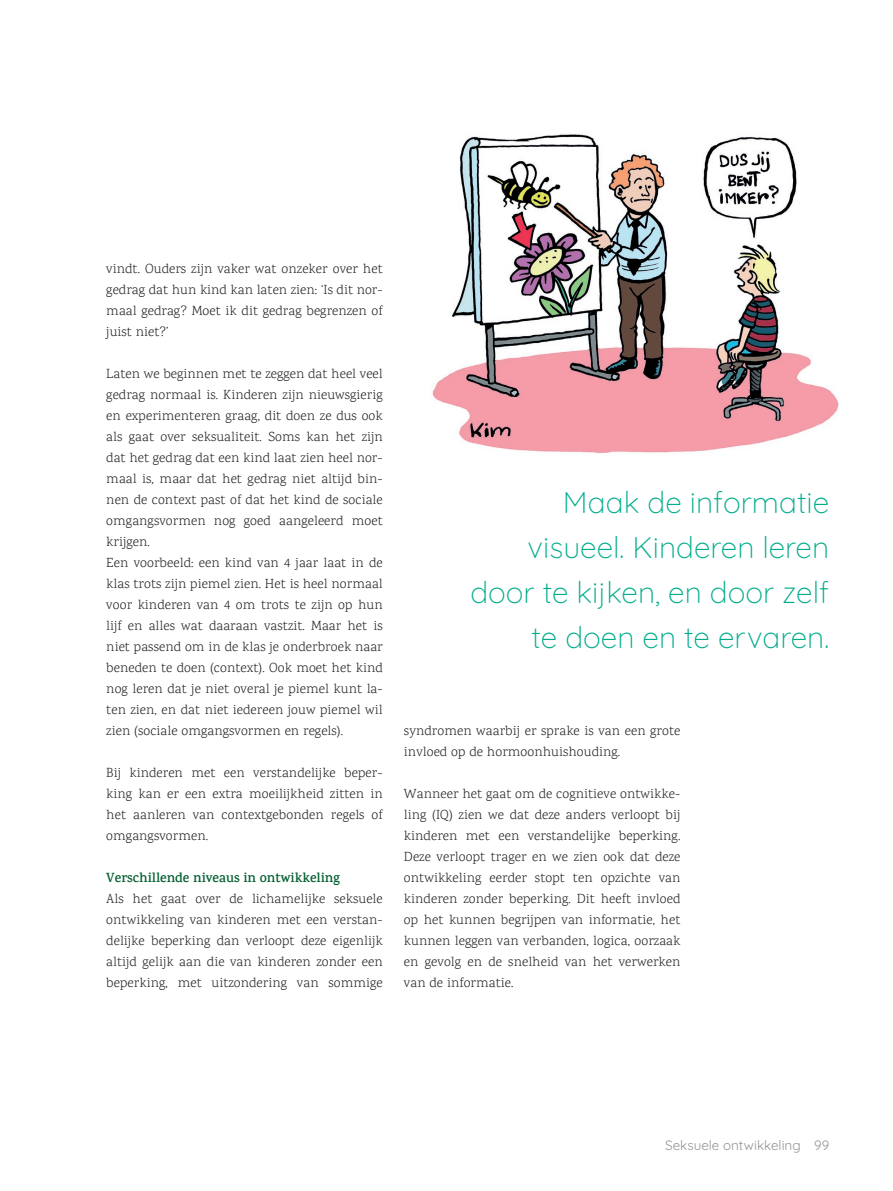
<style>
.page{position:relative;width:893px;height:1191px;background:#fff}
.page>*{position:absolute;margin:0;border:0;box-sizing:border-box;transform-origin:0 0}
.t1{font:300 30px/45px "Quicksand";color:#00ad8b;text-align:right}
.t2{font:300 13.5px/21px "Karma";letter-spacing:.01em;color:#231f20;text-align:justify}
.t3{font:600 13.5px "Karma";color:#005e2f}
.t4{font:13.5px "Quicksand";color:#939598}
</style>
<div class="page">
<img style="left:432px;top:134px;width:407px;height:319px">
<p class="t2" style="left:106px;top:259px;width:278px">vindt. Ouders zijn vaker wat onzeker over het gedrag dat hun kind kan laten zien: ‘Is dit nor&shy;maal gedrag? Moet ik dit gedrag begrenzen of juist niet?’</p>
<p class="t2" style="left:106px;top:364px;width:278px;text-align:left">Laten we beginnen met te zeggen dat heel veel gedrag normaal is. Kinderen zijn nieuwsgierig en experimenteren graag, dit doen ze dus ook als gaat over seksualiteit. Soms kan het zijn dat het gedrag dat een kind laat zien heel nor&shy;maal is, maar dat het gedrag niet altijd bin&shy;nen de context past of dat het kind de sociale omgangsvormen nog goed aangeleerd moet krijgen.<br>Een voorbeeld: een kind van 4 jaar laat in de klas trots zijn piemel zien. Het is heel normaal voor kinderen van 4 om trots te zijn op hun lijf en alles wat daaraan vastzit. Maar het is niet passend om in de klas je onderbroek naar beneden te doen (context). Ook moet het kind nog leren dat je niet overal je piemel kunt la&shy;ten zien, en dat niet iedereen jouw piemel wil zien (sociale omgangsvormen en regels).</p>
<p class="t2" style="left:106px;top:763px;width:278px">Bij kinderen met een verstandelijke beper&shy;king kan er een extra moeilijkheid zitten in het aanleren van contextgebonden regels of omgangsvormen.</p>
<p class="t3" style="left:106px;top:869px;width:235px">Verschillende niveaus in ontwikkeling</p>
<p class="t2" style="left:106px;top:889px;width:278px">Als het gaat over de lichamelijke seksuele ontwikkeling van kinderen met een verstan&shy;delijke beperking dan verloopt deze eigenlijk altijd gelijk aan die van kinderen zonder een beperking, met uitzondering van sommige</p>
<h1 class="t1" style="left:470px;top:479px;width:360px">Maak de informatie visueel. Kinderen leren door te kijken, en door zelf te doen en te ervaren.</h1>
<p class="t2" style="left:404px;top:721px;width:278px">syndromen waarbij er sprake is van een grote invloed op de hormoonhuishouding.</p>
<p class="t2" style="left:404px;top:784px;width:278px">Wanneer het gaat om de cognitieve ontwikke&shy;ling (IQ) zien we dat deze anders verloopt bij kinderen met een verstandelijke beperking.<br>Deze verloopt trager en we zien ook dat deze ontwikkeling eerder stopt ten opzichte van kinderen zonder beperking. Dit heeft invloed op het kunnen begrijpen van informatie, het kunnen leggen van verbanden, logica, oorzaak en gevolg en de snelheid van het verwerken van de informatie.</p>
<p class="t4" style="left:665px;top:1136px;width:166px">Seksuele ontwikkeling 99</p>
</div>
